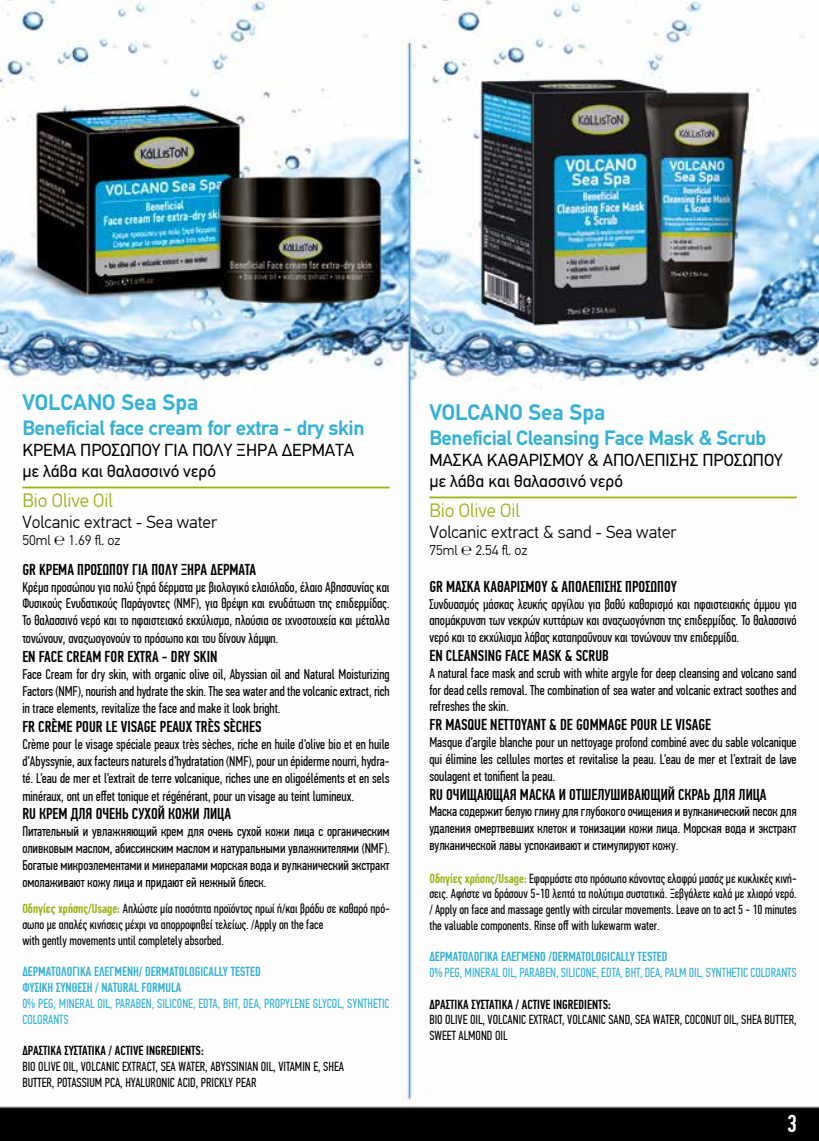
<style>
.page{position:relative;width:819px;height:1141px;background:#fff}
.page>*{position:absolute;margin:0;border:0;box-sizing:border-box;transform-origin:0 0}
.t1{font:500 24.5px "PF Din Text Comp Pro";color:#fff}
.t2{font:700 22.75px "PF Din Text";color:#33b1d9}
.t3{font:700 21px "PF Din Text";letter-spacing:-.02em;color:#33b1d9}
.t4{font:300 19.25px "PF Din Text Pro";color:#9caf10}
.t5{font:17.5px/21px "PF Din Text";color:#000}
.t6{font:300 17.5px "PF Din Text Pro";color:#000}
.t7{font:500 15.75px "PF Din Text Comp Pro";color:#000}
.t8{font:14px/16.8px "PF Din Text Comp Pro";color:#000;text-align:justify}
.t9{font:300 14px "PF Din Text Pro";color:#000}
.t10{font:13.12px/15.8px "PF Din Text Comp Pro";color:#000}
.t11{font:13.12px/15.8px "PF Din Text Comp Pro";color:#33b1d9}
.t12{font:500 13.12px/15.8px "PF Din Text Comp Pro";color:#33b1d9}
.t13{font:500 13.12px "PF Din Text Comp Pro";color:#000}
.s1{font-weight:500;color:#9caf10}
</style>
<div class="page">
<img style="left:0;top:0;width:819px;height:1141px">
<hr style="left:22px;top:487px;width:367px;height:1px;background:#9caf10">
<hr style="left:429px;top:497px;width:367px;height:1px;background:#9caf10">
<h2 class="t2" style="left:22px;top:389px;width:178px">VOLCANO Sea Spa</h2>
<h3 class="t3" style="left:22px;top:416px;width:344px">Beneficial face cream for extra - dry skin</h3>
<p class="t5" style="left:22px;top:440px;width:333px">ΚΡΕΜΑ ΠΡΟΣΩΠΟΥ ΓΙΑ ΠΟΛΥ ΞΗΡΑ ΔΕΡΜΑΤΑ με λάβα και θαλασσινό νερό</p>
<h3 class="t4" style="left:22px;top:490px;width:92px">Bio Olive Oil</h3>
<p class="t6" style="left:22px;top:512px;width:196px">Volcanic extract - Sea water</p>
<p class="t9" style="left:22px;top:532px;width:100px">50ml ℮ 1.69 fl. oz</p>
<p class="t7" style="left:22px;top:560px;width:235px">GR ΚΡΕΜΑ ΠΡΟΣΩΠΟΥ ΓΙΑ ΠΟΛΥ ΞΗΡΑ ΔΕΡΜΑΤΑ</p>
<p class="t8" style="left:22px;top:578px;width:369px">Κρέμα προσώπου για πολύ ξηρά δέρματα με βιολογικό ελαιόλαδο, έλαιο Αβησσυνίας και Φυσικούς Ενυδατικούς Παράγοντες (NMF), για θρέψη και ενυδάτωση της επιδερμίδας.<br>Το θαλασσινό νερό και το ηφαιστειακό εκχύλισμα, πλούσια σε ιχνοστοιχεία και μέταλλα τονώνουν, αναζωογονούν το πρόσωπο και του δίνουν λάμψη.</p>
<p class="t7" style="left:22px;top:647px;width:197px">EN FACE CREAM FOR ΕXTRA - DRY SKIN</p>
<p class="t8" style="left:22px;top:665px;width:369px;line-height:17.3px">Face Cream for dry skin, with organic olive oil, Abyssian oil and Natural Moisturizing Factors (NMF), nourish and hydrate the skin. The sea water and the volcanic extract, rich in trace elements, revitalize the face and make it look bright.</p>
<p class="t7" style="left:22px;top:718px;width:241px">FR CRÈME POUR LE VISAGE PEAUX TRÈS SÈCHES</p>
<p class="t8" style="left:22px;top:736px;width:369px">Crème pour le visage spéciale peaux très sèches, riche en huile d’olive bio et en huile d’Abyssynie, aux facteurs naturels d’hydratation (NMF), pour un épiderme nourri, hydra&shy;té. L’eau de mer et l’extrait de terre volcanique, riches une en oligoéléments et en sels minéraux, ont un effet tonique et régénérant, pour un visage au teint lumineux.</p>
<p class="t7" style="left:22px;top:805px;width:210px">RU КРЕМ ДЛЯ ОЧЕНЬ СУХОЙ КОЖИ ЛИЦА</p>
<p class="t8" style="left:22px;top:823px;width:369px">Питательный и увлажняющий крем для очень сухой кожи лица с органическим оливковым маслом, абиссинским маслом и натуральными увлажнителями (NMF).<br>Богатые микроэлементами и минералами морская вода и вулканический экстракт омолаживают кожу лица и придают ей нежный блеск.</p>
<p class="t10" style="left:22px;top:901px;width:369px"><span class="s1">Οδηγίες χρήσης/Usage:</span> Απλώστε μία ποσότητα προϊόντος πρωί ή/και βράδυ σε καθαρό πρό&shy;σωπο με απαλές κινήσεις μέχρι να απορροφηθεί τελείως. /Apply on the face<br>with gently movements until completely absorbed.</p>
<p class="t12" style="left:22px;top:964px;width:240px">ΔΕΡΜΑΤΟΛΟΓΙΚΑ ΕΛΕΓΜΕΝΗ/ DERMATOLOGICALLY TESTED<br>ΦΥΣΙΚΗ ΣΥΝΘΕΣΗ / NATURAL FORMULA</p>
<p class="t11" style="left:22px;top:996px;width:369px">0% PEG, MINERAL OIL, PARABEN, SILICONE, EDTA, BHT, DEA, PROPYLENE GLYCOL, SYNTHETIC<br>COLORANTS</p>
<p class="t13" style="left:22px;top:1043px;width:183px">ΔΡΑΣΤΙΚΑ ΣΥΣΤΑΤΙΚΑ / ACTIVE INGREDIENTS:</p>
<p class="t10" style="left:22px;top:1059px;width:323px">BIO OLIVE OIL, VOLCANIC EXTRACT, SEA WATER, ABYSSINIAN OIL, VITAMIN E, SHEA<br>BUTTER, POTASSIUM PCA, HYALURONIC ACID, PRICKLY PEAR</p>
<h2 class="t2" style="left:429px;top:399px;width:178px">VOLCANO Sea Spa</h2>
<h3 class="t3" style="left:429px;top:426px;width:338px">Beneficial Cleansing Face Mask &amp; Scrub</h3>
<p class="t5" style="left:429px;top:450px;width:355px">ΜΑΣΚΑ ΚΑΘΑΡΙΣΜΟΥ &amp; ΑΠΟΛΕΠΙΣΗΣ ΠΡΟΣΩΠΟΥ με λάβα και θαλασσινό νερό</p>
<h3 class="t4" style="left:429px;top:500px;width:92px">Bio Olive Oil</h3>
<p class="t6" style="left:429px;top:522px;width:249px">Volcanic extract &amp; sand - Sea water</p>
<p class="t9" style="left:429px;top:542px;width:100px">75ml ℮ 2.54 fl. oz</p>
<p class="t7" style="left:429px;top:577px;width:249px">GR ΜΑΣΚΑ ΚΑΘΑΡΙΣΜΟΥ &amp; ΑΠΟΛΕΠΙΣΗΣ ΠΡΟΣΩΠΟΥ</p>
<p class="t8" style="left:429px;top:595px;width:369px">Συνδυασμός μάσκας λευκής αργίλου για βαθύ καθαρισμό και ηφαιστειακής άμμου για απομάκρυνση των νεκρών κυττάρων και αναζωογόνηση της επιδερμίδας. Το θαλασσινό νερό και το εκχύλισμα λάβας καταπραΰνουν και τονώνουν την επιδερμίδα.</p>
<p class="t7" style="left:429px;top:646px;width:181px">EN CLEANSING FACE MASK &amp; SCRUB</p>
<p class="t8" style="left:429px;top:665px;width:369px">A natural face mask and scrub with white argyle for deep cleansing and volcano sand for dead cells removal. The combination of sea water and volcanic extract soothes and refreshes the skin.</p>
<p class="t7" style="left:429px;top:716px;width:283px">FR MASQUE NETTOYANT &amp; DE GOMMAGE POUR LE VISAGE</p>
<p class="t8" style="left:429px;top:734px;width:369px">Masque d’argile blanche pour un nettoyage profond combiné avec du sable volcanique qui élimine les cellules mortes et revitalise la peau. L’eau de mer et l’extrait de lave soulagent et tonifient la peau.</p>
<p class="t7" style="left:429px;top:785px;width:338px">RU ОЧИЩАЮЩАЯ МАСКА И ОТШЕЛУШИВАЮЩИЙ СКРАЬ ДЛЯ ЛИЦА</p>
<p class="t8" style="left:429px;top:803px;width:369px">Маска содержит белую глину для глубокого очищения и вулканический песок для удаления омертвевших клеток и тонизации кожи лица. Морская вода и экстракт вулканической лавы успокаивают и стимулируют кожу.</p>
<p class="t10" style="left:429px;top:870px;width:369px;text-align:justify"><span class="s1">Οδηγίες χρήσης/Usage:</span> Εφαρμόστε στο πρόσωπο κάνοντας ελαφρύ μασάζ με κυκλικές κινή&shy;σεις. Αφήστε να δράσουν 5-10 λεπτά τα πολύτιμα συστατικά. Ξεβγάλετε καλά με χλιαρό νερό. / Apply on face and massage gently with circular movements. Leave on to act 5 - 10 minutes the valuable components. Rinse off with lukewarm water.</p>
<p class="t12" style="left:429px;top:949px;width:240px">ΔΕΡΜΑΤΟΛΟΓΙΚΑ ΕΛΕΓΜΕΝΟ /DERMATOLOGICALLY TESTED</p>
<p class="t11" style="left:429px;top:965px;width:369px">0% PEG, MINERAL OIL, PARABEN, SILICONE, EDTA, BHT, DEA, PALM OIL, SYNTHETIC COLORANTS</p>
<p class="t13" style="left:429px;top:996px;width:183px">ΔΡΑΣΤΙΚΑ ΣΥΣΤΑΤΙΚΑ / ACTIVE INGREDIENTS:</p>
<p class="t10" style="left:429px;top:1012px;width:369px">BIO OLIVE OIL, VOLCANIC EXTRACT, VOLCANIC SAND, SEA WATER, COCONUT OIL, SHEA BUTTER,<br>SWEET ALMOND OIL</p>
<h1 class="t1" style="left:787px;top:1110px;width:11px">3</h1>
</div>
